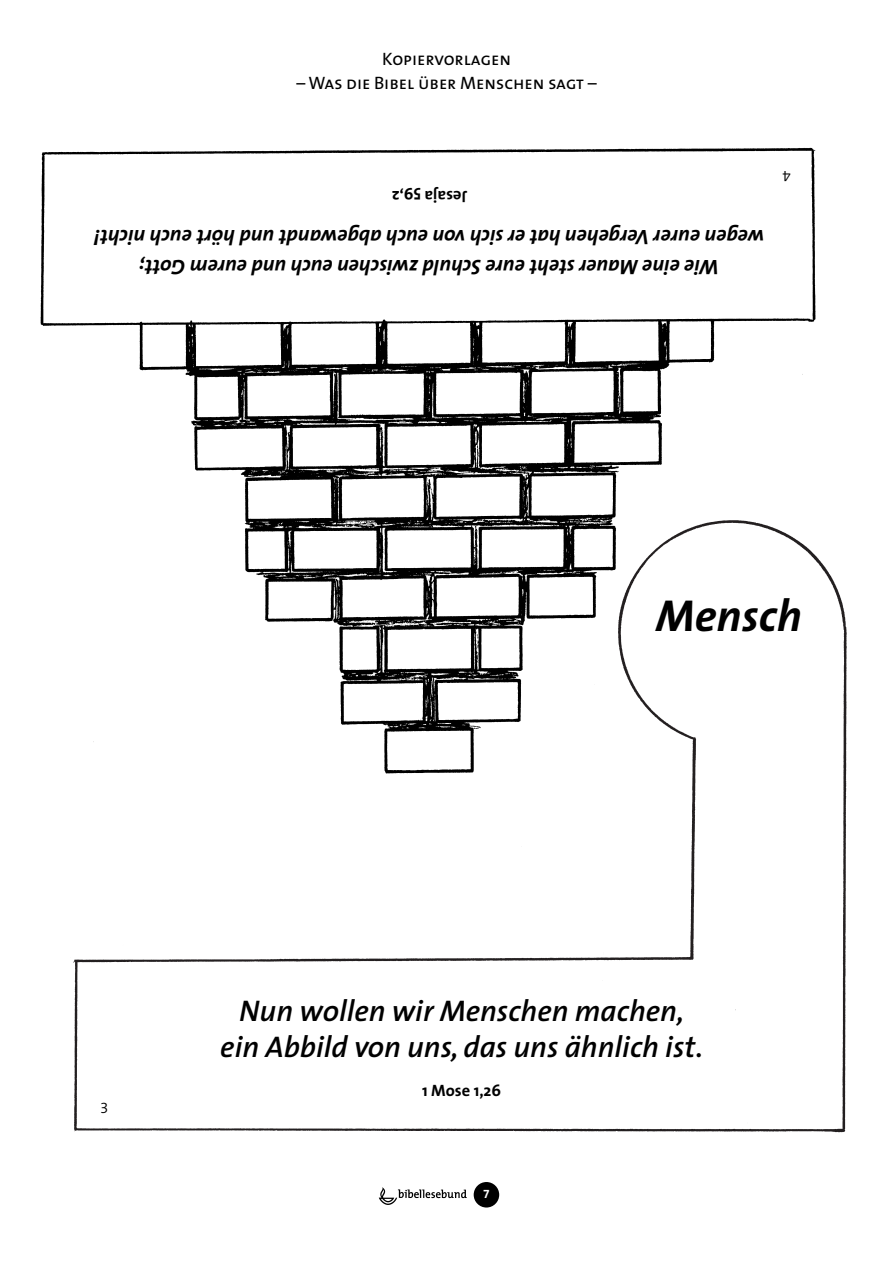
<style>
.page{position:relative;width:893px;height:1263px;background:#fff}
.page>*{position:absolute;margin:0;border:0;box-sizing:border-box;transform-origin:0 0}
.t1{font:italic 700 45px "The Sans";color:#000}
.t2{font:italic 600 30px/36px "The Sans";color:#000;text-align:center}
.t3{font:italic 700 21px/30px "The Sans";color:#000;text-align:center}
.t4{font:18px "The Sans Caps";color:#000}
.t5{font:700 16.5px "The Sans";color:#000}
.t6{font:15px "The Sans Semi Light Expert";color:#000}
.t7{font:12px "The Sans Bold Expert";color:#fff}
</style>
<div class="page">
<img style="left:73px;top:567px;width:774px;height:566px">
<img style="left:378px;top:1187px;width:89px;height:18px">
<div style="left:473px;top:1182px;width:26px;height:26px;background:#000;border-radius:50%"></div>
<img style="left:40px;top:147px;width:785px;height:633px">
<p class="t4" style="left:382px;top:48px;width:130px">Kopiervorlagen</p>
<p class="t4" style="left:296px;top:72px;width:302px">– Was die Bibel über Menschen sagt –</p>
<p class="t5" style="left:467px;top:202px;width:77px;rotate:-180deg">Jesaja 59,2</p>
<p class="t3" style="left:764px;top:280px;width:672px;rotate:-180deg">Wie eine Mauer steht eure Schuld zwischen euch und eurem Gott;<br>wegen eurer Vergehen hat er sich von euch abgewandt und hört euch nicht!</p>
<p class="t6" style="left:790px;top:185px;width:10px;rotate:-180deg">4</p>
<h1 class="t1" style="left:656px;top:599px;width:148px">Mensch</h1>
<p class="t6" style="left:100px;top:1099px;width:10px">3</p>
<h2 class="t2" style="left:220px;top:996px;width:484px">Nun wollen wir Menschen machen, ein Abbild von uns, das uns ähnlich ist.</h2>
<p class="t5" style="left:422px;top:1085px;width:80px">1 Mose 1,26</p>
<p class="t7" style="left:483px;top:1187px;width:8px">7</p>
</div>
